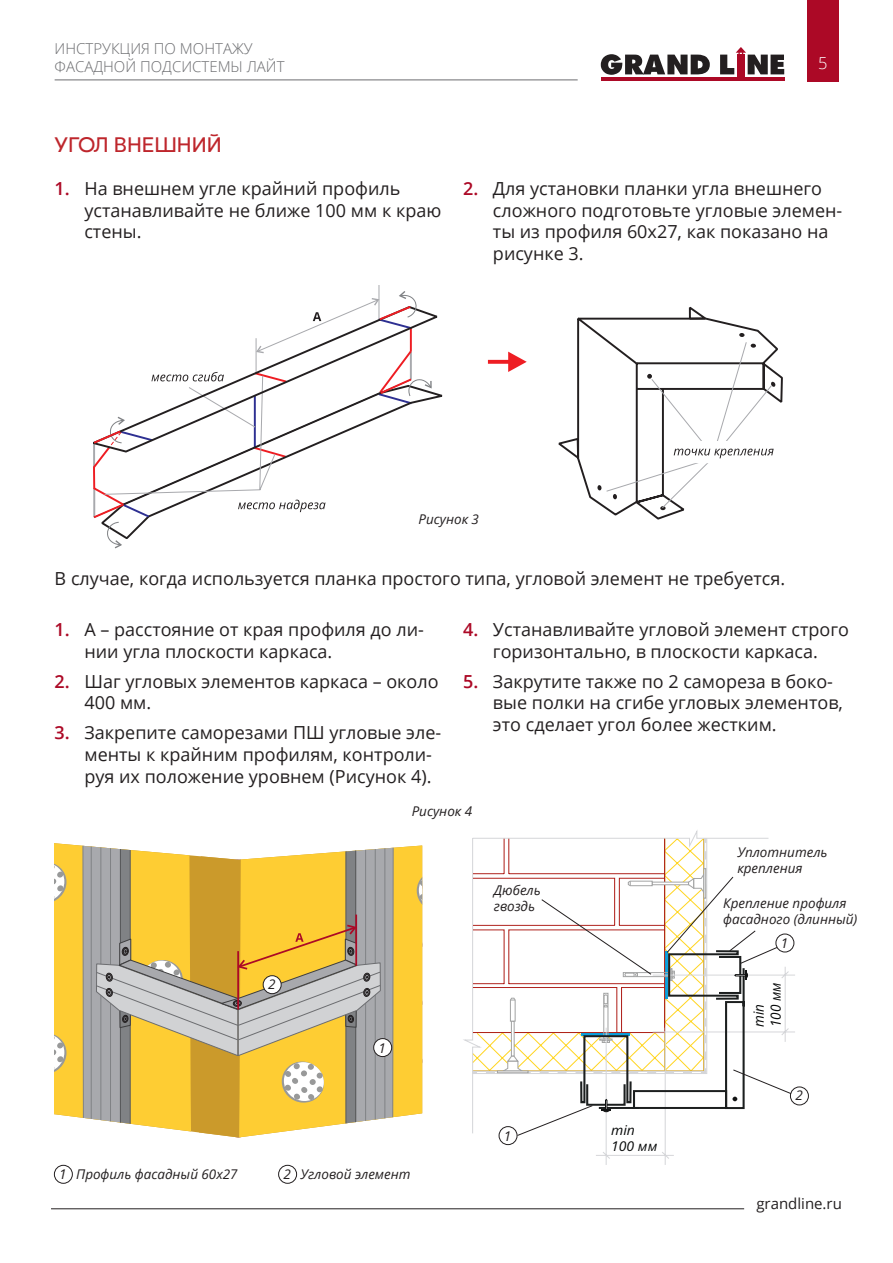
<style>
.page{position:relative;width:893px;height:1263px;background:#fff}
.page>*{position:absolute;margin:0;border:0;box-sizing:border-box;transform-origin:0 0}
.t1{font:21px "Red Ring";color:#be262c}
.t2{font:18px/21.6px "Open Sans";color:#231f20}
.t3{font:300 16.5px "Open Sans";color:#fff}
.t4{font:300 15px/18px "Open Sans";color:#6c6d70}
.t5{font:15px "Open Sans";color:#231f20}
.t6{font:italic 13.95px/16.8px "Open Sans";color:#070909;scale:.96 1}
.t7{font:italic 13.5px/16.2px "Open Sans";color:#070909;scale:1.04 1}
.t8{font:italic 13.35px/16px "Open Sans";color:#231f20}
.s1{font-weight:600;color:#ac0926}
</style>
<div class="page">
<div style="left:807px;top:0;width:31px;height:81px;background:#ac0926"></div>
<div style="left:737px;top:55px;width:7px;height:24px;background:#ac0926"></div>
<hr style="left:601px;top:77px;width:183px;height:3px;background:#ac0926">
<svg style="left:601px;top:54px;width:109px;height:21px"></svg>
<svg style="left:720px;top:47px;width:64px;height:27px"></svg>
<hr style="left:55px;top:80px;width:523px;height:1px;background:#6c6d70">
<hr style="left:51px;top:1208px;width:693px;height:1px;background:#231f20">
<svg style="left:688px;top:306px;width:16px;height:10px"></svg>
<hr style="left:379px;top:285px;width:1px;height:34px;background:#a8a9ad">
<svg style="left:558px;top:316px;width:204px;height:204px"></svg>
<svg style="left:488px;top:360px;width:20px;height:4px"></svg>
<svg style="left:508px;top:352px;width:19px;height:20px"></svg>
<svg style="left:597px;top:333px;width:186px;height:177px"></svg>
<svg style="left:101px;top:379px;width:331px;height:170px"></svg>
<svg style="left:367px;top:289px;width:54px;height:39px"></svg>
<svg style="left:93px;top:304px;width:321px;height:216px"></svg>
<svg style="left:54px;top:843px;width:368px;height:295px;background:#d9be6e"></svg>
<div style="left:54px;top:1165px;width:19px;height:19px;border:1px solid #231f20;border-radius:50%"></div>
<div style="left:278px;top:1165px;width:19px;height:19px;border:1px solid #231f20;border-radius:50%"></div>
<div style="left:790px;top:1086px;width:19px;height:19px;border:1px solid #231f20;border-radius:50%"></div>
<div style="left:374px;top:1038px;width:18px;height:18px;background:#fff;border-radius:50%"></div>
<div style="left:373px;top:1038px;width:19px;height:19px;border:1px solid #231f20;border-radius:50%"></div>
<div style="left:263px;top:976px;width:18px;height:18px;background:#fff;border-radius:50%"></div>
<div style="left:263px;top:975px;width:19px;height:19px;border:1px solid #231f20;border-radius:50%"></div>
<svg style="left:471px;top:837px;width:324px;height:328px"></svg>
<p class="t4" style="left:55px;top:39px;width:232px">ИНСТРУКЦИЯ ПО МОНТАЖУ<br>ФАСАДНОЙ ПОДСИСТЕМЫ ЛАЙТ</p>
<p class="t3" style="left:818px;top:52px;width:11px">5</p>
<p class="t1" style="left:55px;top:131px;width:169px">УГОЛ ВНЕШНИЙ</p>
<p class="t2" style="left:84px;top:177px;width:358px;text-indent:-30px"><span class="s1">1.</span> На внешнем угле крайний профиль устанавливайте не ближе 100 мм к краю стены.</p>
<p class="t2" style="left:493px;top:177px;width:351px;text-indent:-30px"><span class="s1">2.</span> Для установки планки угла внешнего сложного подготовьте угловые элемен&shy;ты из профиля 60х27, как показано на рисунке 3.</p>
<p class="t8" style="left:418px;top:511px;width:62px">Рисунок 3</p>
<p class="t2" style="left:55px;top:567px;width:732px">В случае, когда используется планка простого типа, угловой элемент не требуется.</p>
<p class="t2" style="left:84px;top:618px;width:341px;text-indent:-30px"><span class="s1">1.</span> A – расстояние от края профиля до ли&shy;нии угла плоскости каркаса.</p>
<p class="t2" style="left:84px;top:670px;width:356px;text-indent:-30px"><span class="s1">2.</span> Шаг угловых элементов каркаса – около<br>400 мм.</p>
<p class="t2" style="left:84px;top:722px;width:358px;text-indent:-30px"><span class="s1">3.</span> Закрепите саморезами ПШ угловые эле&shy;менты к крайним профилям, контроли&shy;руя их положение уровнем (Рисунок 4).</p>
<p class="t2" style="left:463px;top:618px;width:387px;text-align:center"><span class="s1">4.</span> Устанавливайте угловой элемент строго горизонтально, в плоскости каркаса.</p>
<p class="t2" style="left:493px;top:670px;width:351px;text-indent:-30px"><span class="s1">5.</span> Закрутите также по 2 самореза в боко&shy;вые полки на сгибе угловых элементов, это сделает угол более жестким.</p>
<p class="t8" style="left:268px;top:976px;width:9px">2</p>
<p class="t8" style="left:412px;top:803px;width:62px">Рисунок 4</p>
<p class="t8" style="left:494px;top:882px;width:48px">Дюбель гвоздь</p>
<p class="t8" style="left:379px;top:1039px;width:9px">1</p>
<p class="t8" style="left:59px;top:1166px;width:180px">1 Профиль фасадный 60х27</p>
<p class="t8" style="left:284px;top:1166px;width:129px">2 Угловой элемент</p>
<p class="t8" style="left:504px;top:1127px;width:9px">1</p>
<p class="t7" style="left:611px;top:1121px;width:46px">min<br>100 мм</p>
<p class="t8" style="left:737px;top:844px;width:92px">Уплотнитель крепления</p>
<p class="t8" style="left:723px;top:895px;width:136px">Крепление профиля фасадного (длинный)</p>
<p class="t8" style="left:781px;top:935px;width:9px">1</p>
<p class="t6" style="left:750px;top:1027px;width:48px;rotate:-90deg">min<br>100 мм</p>
<p class="t8" style="left:795px;top:1087px;width:9px">2</p>
<p class="t5" style="left:756px;top:1193px;width:87px">grandline.ru</p>
</div>
